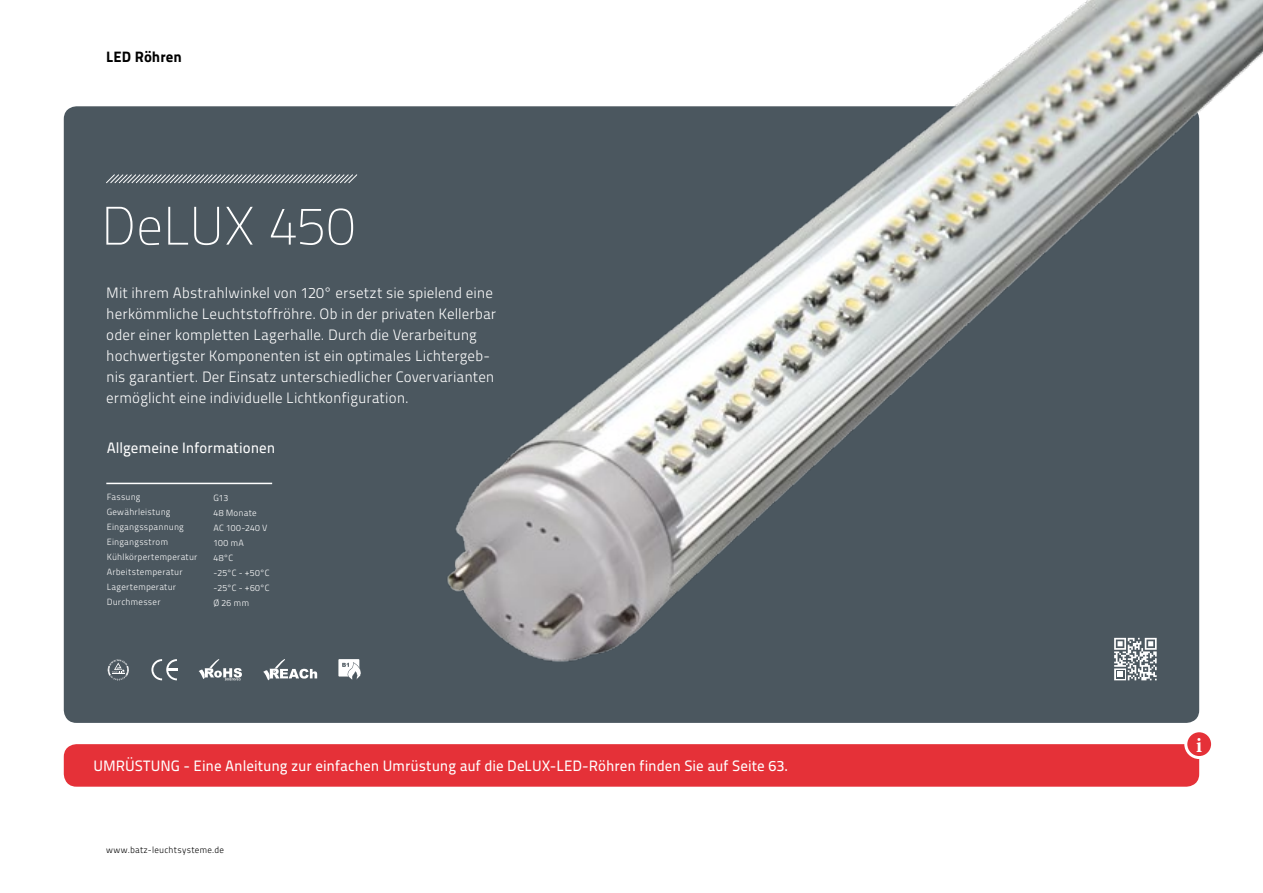
<style>
.page{position:relative;width:1263px;height:893px;background:#fff}
.page>*{position:absolute;margin:0;border:0;box-sizing:border-box;transform-origin:0 0}
.t1{font:54px "Titillium Maps 26 L 1 wt";letter-spacing:-.01em;color:#fff}
.t2{font:700 condensed 21.6px "Minion Pro";color:#fff}
.t3{font:15px/21px "Titillium Maps 26 L 250 wt";color:#fff}
.t4{font:15px "Titillium Maps 26 L 500 wt";color:#fff}
.t5{font:15px "Titillium Maps 26 L 999 wt";color:#000}
.t6{font:9px/15px "Titillium Maps 26 L 250 wt";letter-spacing:.02em;color:#fff}
.t7{font:9px "Titillium Maps 26 L 250 wt";letter-spacing:.025em;color:#000}
</style>
<div class="page">
<div style="left:64px;top:106px;width:1135px;height:617px;background:#4b575f;border-radius:13px"></div>
<svg style="left:106px;top:174px;width:165px;height:9px"></svg>
<div style="left:64px;top:744px;width:1135px;height:43px;background:#e53138;border-radius:13px"></div>
<hr style="left:106px;top:483px;width:166px;height:1px;background:#fff">
<svg style="left:199px;top:659px;width:43px;height:21px"></svg>
<svg style="left:151px;top:659px;width:26px;height:21px"></svg>
<svg style="left:108px;top:659px;width:21px;height:21px"></svg>
<svg style="left:263px;top:668px;width:8px;height:12px"></svg>
<img style="left:271px;top:0;width:992px;height:787px">
<p class="t5" style="left:106px;top:45px;width:77px">LED Röhren</p>
<h1 class="t1" style="left:101px;top:187px;width:256px">DeLUX 450</h1>
<p class="t3" style="left:106px;top:282px;width:391px">Mit ihrem Abstrahlwinkel von 120° ersetzt sie spielend eine herkömmliche Leuchtstoffröhre. Ob in der privaten Kellerbar oder einer kompletten Lagerhalle. Durch die Verarbeitung hochwertigster Komponenten ist ein optimales Lichtergeb&shy;nis garantiert. Der Einsatz unterschiedlicher Covervarianten ermöglicht eine individuelle Lichtkonfiguration.</p>
<p class="t4" style="left:107px;top:437px;width:170px">Allgemeine Informationen</p>
<p class="t6" style="left:107px;top:489px;width:92px">Fassung<br>Gewährleistung<br>Eingangsspannung<br>Eingangsstrom<br>Kühlkörpertemperatur<br>Arbeitstemperatur<br>Lagertemperatur<br>Durchmesser</p>
<p class="t6" style="left:214px;top:489px;width:58px">G13<br>48 Monate<br>AC 100-240 V<br>100 mA<br>48°C<br>-25°C - +50°C -25°C - +60°C<br>Ø 26 mm</p>
<p class="t4" style="left:94px;top:755px;width:696px">UMRÜSTUNG - Eine Anleitung zur einfachen Umrüstung auf die DeLUX-LED-Röhren finden Sie auf Seite 63.</p>
<p class="t7" style="left:106px;top:843px;width:119px">www.batz-leuchtsysteme.de</p>
<h2 class="t2" style="left:1196px;top:730px;width:7px">i</h2>
</div>
